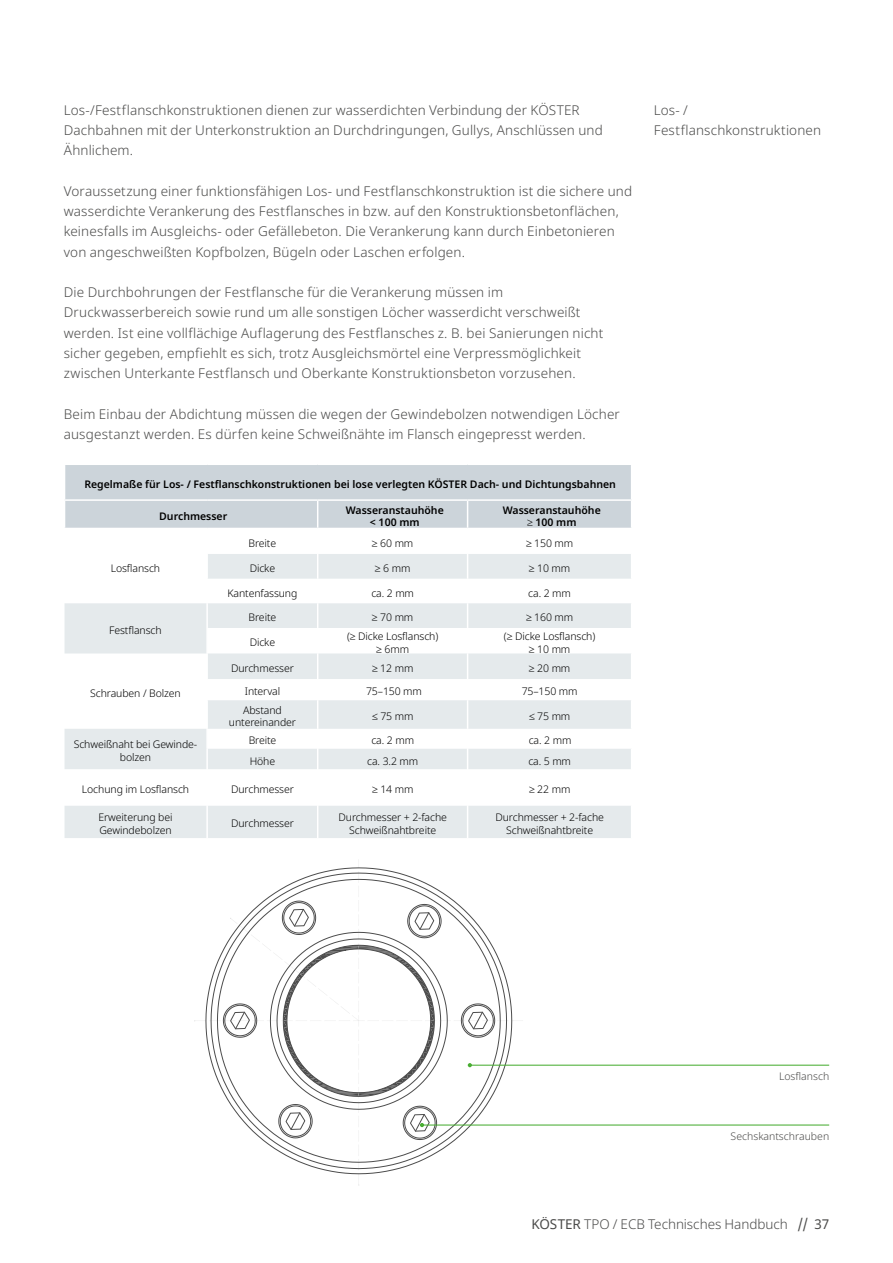
<style>
.page{position:relative;width:893px;height:1263px;background:#fff}
.page>*{position:absolute;margin:0;border:0;box-sizing:border-box;transform-origin:0 0}
.t1{font:300 13.5px/20.2px "Noto Sans";letter-spacing:.01em;color:#4a4a49}
.t2{font:300 10.5px/12.6px "Noto Sans";letter-spacing:-.01em;color:#000;text-align:center}
.t3{font:600 10.5px/12.6px "Noto Sans";color:#000;text-align:center}
.t4{font:300 10.5px "Noto Sans";color:#4a4a49}
.s1{font-weight:400}
</style>
<div class="page">
<div style="left:65px;top:806px;width:566px;height:32px;background:#e5eaec"></div>
<hr style="left:206px;top:806px;width:2px;height:32px;background:#fff">
<hr style="left:317px;top:806px;width:1px;height:32px;background:#fff">
<hr style="left:467px;top:806px;width:1px;height:32px;background:#fff">
<svg style="left:64px;top:465px;width:567px;height:304px"></svg>
<hr style="left:422px;top:1124px;width:407px;height:1px;background:#49ad33">
<hr style="left:470px;top:1065px;width:359px;height:1px;background:#49ad33">
<svg style="left:194px;top:867px;width:329px;height:319px"></svg>
<p class="t1" style="left:64px;top:100px;width:541px">Los-/Festflanschkonstruktionen dienen zur wasserdichten Verbindung der KÖSTER<br>Dachbahnen mit der Unterkonstruktion an Durchdringungen, Gullys, Anschlüssen und<br>Ähnlichem.</p>
<p class="t1" style="left:64px;top:181px;width:570px">Voraussetzung einer funktionsfähigen Los- und Festflanschkonstruktion ist die sichere und wasserdichte Verankerung des Festflansches in bzw. auf den Konstruktionsbetonflächen, keinesfalls im Ausgleichs- oder Gefällebeton. Die Verankerung kann durch Einbetonieren von angeschweißten Kopfbolzen, Bügeln oder Laschen erfolgen.</p>
<p class="t1" style="left:64px;top:282px;width:541px">Die Durchbohrungen der Festflansche für die Verankerung müssen im Druckwasserbereich sowie rund um alle sonstigen Löcher wasserdicht verschweißt werden. Ist eine vollflächige Auflagerung des Festflansches z. B. bei Sanierungen nicht sicher gegeben, empfiehlt es sich, trotz Ausgleichsmörtel eine Verpressmöglichkeit zwischen Unterkante Festflansch und Oberkante Konstruktionsbeton vorzusehen.</p>
<p class="t1" style="left:64px;top:404px;width:558px">Beim Einbau der Abdichtung müssen die wegen der Gewindebolzen notwendigen Löcher ausgestanzt werden. Es dürfen keine Schweißnähte im Flansch eingepresst werden.</p>
<p class="t3" style="left:84px;top:478px;width:533px">Regelmaße für Los- / Festflanschkonstruktionen bei lose verlegten KÖSTER Dach- und Dichtungsbahnen</p>
<p class="t3" style="left:159px;top:510px;width:70px">Durchmesser</p>
<p class="t3" style="left:346px;top:504px;width:100px">Wasseranstauhöhe &lt; 100 mm</p>
<p class="t3" style="left:503px;top:504px;width:100px">Wasseranstauhöhe ≥ 100 mm</p>
<p class="t2" style="left:111px;top:562px;width:51px">Losflansch</p>
<p class="t2" style="left:249px;top:537px;width:29px">Breite</p>
<p class="t2" style="left:372px;top:537px;width:43px">≥ 60 mm</p>
<p class="t2" style="left:526px;top:537px;width:49px">≥ 150 mm</p>
<p class="t2" style="left:250px;top:562px;width:27px">Dicke</p>
<p class="t2" style="left:375px;top:562px;width:37px">≥ 6 mm</p>
<p class="t2" style="left:529px;top:562px;width:43px">≥ 10 mm</p>
<p class="t2" style="left:227px;top:587px;width:71px">Kantenfassung</p>
<p class="t2" style="left:371px;top:587px;width:44px">ca. 2 mm</p>
<p class="t2" style="left:528px;top:587px;width:44px">ca. 2 mm</p>
<p class="t2" style="left:109px;top:624px;width:54px">Festflansch</p>
<p class="t2" style="left:90px;top:687px;width:92px">Schrauben / Bolzen</p>
<p class="t2" style="left:249px;top:611px;width:29px">Breite</p>
<p class="t2" style="left:372px;top:611px;width:43px">≥ 70 mm</p>
<p class="t2" style="left:526px;top:611px;width:49px">≥ 160 mm</p>
<p class="t2" style="left:250px;top:636px;width:27px">Dicke</p>
<p class="t2" style="left:347px;top:630px;width:93px">(≥ Dicke Losflansch) ≥ 6mm</p>
<p class="t2" style="left:504px;top:630px;width:93px">(≥ Dicke Losflansch) ≥ 10 mm</p>
<p class="t2" style="left:231px;top:662px;width:64px">Durchmesser</p>
<p class="t2" style="left:372px;top:662px;width:43px">≥ 12 mm</p>
<p class="t2" style="left:529px;top:662px;width:43px">≥ 20 mm</p>
<p class="t2" style="left:245px;top:685px;width:37px">Interval</p>
<p class="t2" style="left:366px;top:685px;width:57px">75–150 mm</p>
<p class="t2" style="left:522px;top:685px;width:57px">75–150 mm</p>
<p class="t2" style="left:229px;top:704px;width:69px">Abstand untereinander</p>
<p class="t2" style="left:372px;top:710px;width:43px">≤ 75 mm</p>
<p class="t2" style="left:529px;top:710px;width:43px">≤ 75 mm</p>
<p class="t2" style="left:74px;top:738px;width:125px">Schweißnaht bei Gewinde&shy;bolzen</p>
<p class="t2" style="left:249px;top:734px;width:29px">Breite</p>
<p class="t2" style="left:371px;top:734px;width:44px">ca. 2 mm</p>
<p class="t2" style="left:529px;top:734px;width:44px">ca. 2 mm</p>
<p class="t2" style="left:250px;top:755px;width:27px">Höhe</p>
<p class="t2" style="left:367px;top:755px;width:53px">ca. 3.2 mm</p>
<p class="t2" style="left:528px;top:755px;width:44px">ca. 5 mm</p>
<p class="t2" style="left:82px;top:783px;width:109px">Lochung im Losflansch</p>
<p class="t2" style="left:231px;top:783px;width:64px">Durchmesser</p>
<p class="t2" style="left:372px;top:783px;width:43px">≥ 14 mm</p>
<p class="t2" style="left:529px;top:783px;width:43px">≥ 22 mm</p>
<p class="t2" style="left:99px;top:811px;width:75px;text-align:left">Erweiterung bei<br>Gewindebolzen</p>
<p class="t2" style="left:231px;top:818px;width:64px">Durchmesser</p>
<p class="t2" style="left:338px;top:811px;width:110px">Durchmesser + 2-fache<br>Schweißnahtbreite</p>
<p class="t2" style="left:495px;top:811px;width:110px">Durchmesser + 2-fache<br>Schweißnahtbreite</p>
<p class="t1" style="left:654px;top:100px;width:169px">Los- /<br>Festflanschkonstruktionen</p>
<p class="t4" style="left:779px;top:1069px;width:52px">Losflansch</p>
<p class="t4" style="left:731px;top:1129px;width:100px">Sechskantschrauben</p>
<p class="t1" style="left:532px;top:1214px;width:299px"><span class="s1">KÖSTER</span> TPO / ECB Technisches Handbuch <span class="s1">// 37</span></p>
</div>
